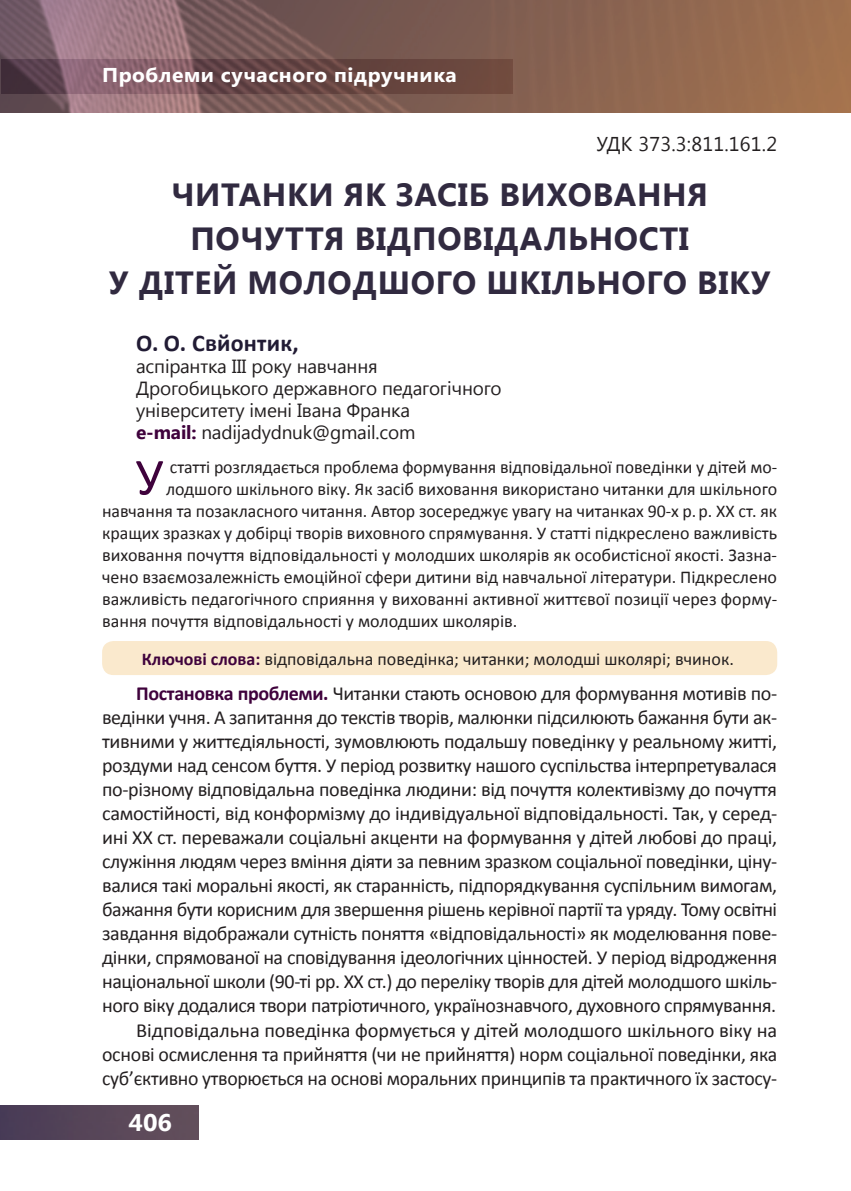
<style>
.page{position:relative;width:851px;height:1191px;background:#fff}
.page>*{position:absolute;margin:0;border:0;box-sizing:border-box;transform-origin:0 0}
.t1{font:52.6px "Calibri";color:#3f023c}
.t2{font:700 32px "Segoe UI";letter-spacing:.02em;color:#312a40}
.t3{font:700 24px "Calibri";letter-spacing:.01em;color:#211b34}
.t4{font:700 24px "Segoe UI";color:#fff;scale:1.05 1}
.t5{font:20px/24px "Calibri";letter-spacing:-.02em;color:#231f20;text-align:right}
.t6{font:700 20px "Segoe UI";letter-spacing:.025em;color:#fff;scale:1.05 1}
.t7{font:20px "Segoe UI";letter-spacing:.01em;color:#231f20}
.t8{font:19px/22px "Segoe UI";letter-spacing:-.01em;color:#231f20}
.t9{font:18px "Calibri";color:#231f20}
.s1{font-weight:700;color:#3f023c}
</style>
<div class="page">
<img style="left:0;top:1106px;width:198px;height:34px">
<img style="left:0;top:0;width:850px;height:113px">
<div style="left:102px;top:641px;width:675px;height:34px;background:#fae9cd;border-radius:11px"></div>
<p class="t6" style="left:102px;top:61px;width:339px">Проблеми сучасного підручника</p>
<p class="t7" style="left:596px;top:130px;width:13px">УДК</p>
<p class="t7" style="left:638px;top:130px;width:140px">373.3:811.161.2</p>
<h2 class="t2" style="left:171px;top:172px;width:538px">ЧИТАНКИ ЯК ЗАСІБ ВИХОВАННЯ</h2>
<h2 class="t2" style="left:190px;top:216px;width:466px">ПОЧУТТЯ ВІДПОВІДАЛЬНОСТІ</h2>
<h2 class="t2" style="left:109px;top:260px;width:662px">У ДІТЕЙ МОЛОДШОГО ШКІЛЬНОГО ВІКУ</h2>
<p class="t3" style="left:136px;top:328px;width:164px">О. О. Свйонтик,</p>
<p class="t8" style="left:136px;top:355px;width:367px">аспірантка ІІІ року навчання Дрогобицького державного педагогічного університету імені Івана Франка<br><span class="s1">e-mail:</span> nadijadydnuk@gmail.com</p>
<h1 class="t1" style="left:136px;top:444px;width:29px">У</h1>
<p class="t9" style="left:170px;top:455px;width:608px">статті розглядається проблема формування відповідальної поведінки у дітей мо-</p>
<p class="t9" style="left:166px;top:477px;width:612px">лодшого шкільного віку. Як засіб виховання використано читанки для шкільного</p>
<p class="t9" style="left:102px;top:499px;width:676px">навчання та позакласного читання. Автор зосереджує увагу на читанках 90-х р. р. ХХ ст. як</p>
<p class="t9" style="left:102px;top:521px;width:676px">кращих зразках у добірці творів виховного спрямування. У статті підкреслено важливість</p>
<p class="t9" style="left:102px;top:543px;width:676px">виховання почуття відповідальності у молодших школярів як особистісної якості. Зазна-</p>
<p class="t9" style="left:102px;top:565px;width:676px">чено взаємозалежність емоційної сфери дитини від навчальної літератури. Підкреслено</p>
<p class="t9" style="left:102px;top:587px;width:676px">важливість педагогічного сприяння у вихованні активної життєвої позиції через форму-</p>
<p class="t9" style="left:102px;top:609px;width:416px">вання почуття відповідальності у молодших школярів.</p>
<p class="t9" style="left:142px;top:647px;width:593px"><span class="s1">Ключові слова:</span> відповідальна поведінка; читанки; молодші школярі; вчинок.</p>
<p class="t5" style="left:102px;top:682px;width:676px"><span class="s1">Постановка проблеми.</span> Читанки стають основою для формування мотивів по&shy;ведінки учня. А запитання до текстів творів, малюнки підсилюють бажання бути ак&shy;тивними у життєдіяльності, зумовлюють подальшу поведінку у реальному житті, роздуми над сенсом буття. У період розвитку нашого суспільства інтерпретувалася по-різному відповідальна поведінка людини: від почуття колективізму до почуття самостійності, від конформізму до індивідуальної відповідальності. Так, у серед&shy;ині ХХ ст. переважали соціальні акценти на формування у дітей любові до праці, служіння людям через вміння діяти за певним зразком соціальної поведінки, ціну&shy;валися такі моральні якості, як старанність, підпорядкування суспільним вимогам, бажання бути корисним для звершення рішень керівної партії та уряду. Тому освітні завдання відображали сутність поняття «відповідальності» як моделювання пове&shy;дінки, спрямованої на сповідування ідеологічних цінностей. У період відродження національної школи (90-ті рр. ХХ ст.) до переліку творів для дітей молодшого шкіль&shy;ного віку додалися твори патріотичного, українознавчого, духовного спрямування.<br>Відповідальна поведінка формується у дітей молодшого шкільного віку на основі осмислення та прийняття (чи не прийняття) норм соціальної поведінки, яка суб’єктивно утворюється на основі моральних принципів та практичного їх застосу-</p>
<p class="t4" style="left:128px;top:1105px;width:43px">406</p>
</div>
